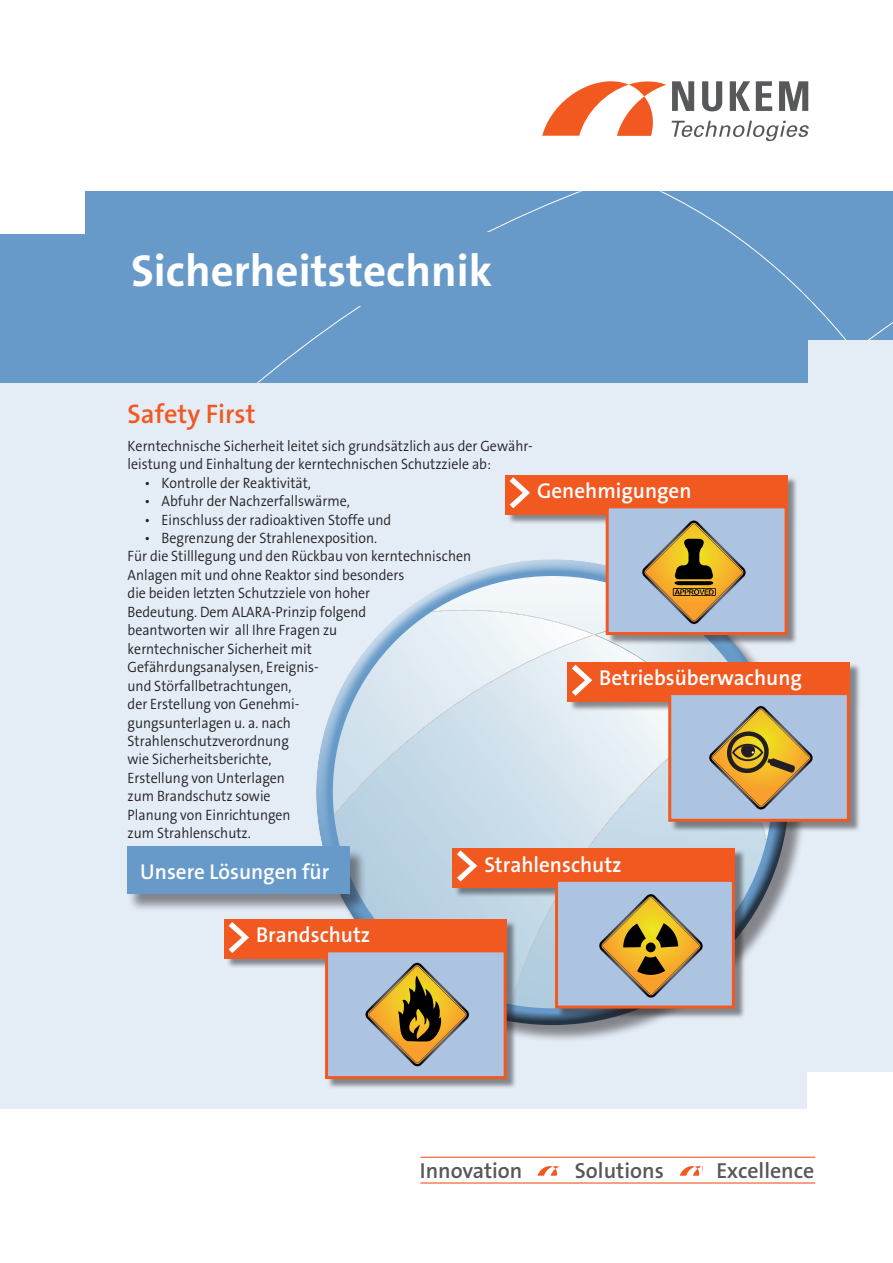
<style>
.page{position:relative;width:893px;height:1263px;background:#fff}
.page>*{position:absolute;margin:0;border:0;box-sizing:border-box;transform-origin:0 0}
.t1{font:600 54px "The Sans B6";color:#fff}
.t2{font:700 45px "The Sans B7";color:#fff}
.t3{font:600 27px "The Sans B6";color:#f15921}
.t4{font:600 21.9px "The Sans B6";color:#57585a}
.t5{font:600 21.6px "The Sans B6";color:#fff}
.t6{font:300 15px/18.5px "The Sans B4";color:#231f20;scale:.93 1}
</style>
<div class="page">
<div style="left:0;top:335px;width:893px;height:774px;background:#e4ecf6"></div>
<div style="left:808px;top:1071px;width:85px;height:47px;background:#fff"></div>
<div style="left:0;top:191px;width:893px;height:192px;background:#679ac8"></div>
<svg style="left:542px;top:81px;width:124px;height:55px"></svg>
<svg style="left:672px;top:81px;width:22px;height:30px"></svg>
<svg style="left:702px;top:81px;width:20px;height:30px"></svg>
<svg style="left:730px;top:81px;width:20px;height:30px"></svg>
<svg style="left:756px;top:81px;width:16px;height:30px"></svg>
<svg style="left:779px;top:81px;width:29px;height:30px"></svg>
<svg style="left:672px;top:121px;width:137px;height:20px"></svg>
<div style="left:318px;top:561px;width:490px;height:483px;background:#231f20;opacity:.5"></div>
<div style="left:314px;top:557px;width:450px;height:349px;background:#fff;opacity:.75"></div>
<div style="left:325px;top:598px;width:465px;height:427px;background:#231f20;opacity:.75"></div>
<svg style="left:537px;top:1166px;width:22px;height:10px"></svg>
<svg style="left:680px;top:1166px;width:21px;height:10px"></svg>
<hr style="left:420px;top:1157px;width:395px;height:1px;background:#f15921">
<hr style="left:420px;top:1182px;width:395px;height:1px;background:#f15921">
<div style="left:128px;top:848px;width:238px;height:64px;background:#231f20;opacity:.5"></div>
<div style="left:128px;top:846px;width:222px;height:48px;background:#679ac8"></div>
<div style="left:226px;top:920px;width:292px;height:170px;background:#231f20;opacity:.5"></div>
<div style="left:225px;top:919px;width:282px;height:40px;background:#f15921"></div>
<div style="left:325px;top:949px;width:182px;height:130px;background:#acc4e1;border:3px solid #f15921"></div>
<svg style="left:365px;top:962px;width:102px;height:104px"></svg>
<div style="left:507px;top:476px;width:291px;height:170px;background:#231f20;opacity:.5"></div>
<div style="left:506px;top:475px;width:282px;height:40px;background:#f15921"></div>
<div style="left:606px;top:505px;width:182px;height:130px;background:#acc4e1;border:3px solid #f15921"></div>
<div style="left:569px;top:663px;width:292px;height:169px;background:#231f20;opacity:.5"></div>
<div style="left:568px;top:661px;width:282px;height:40px;background:#f15921"></div>
<div style="left:668px;top:692px;width:182px;height:130px;background:#acc4e1;border:3px solid #f15921"></div>
<div style="left:454px;top:849px;width:292px;height:170px;background:#231f20;opacity:.5"></div>
<div style="left:453px;top:848px;width:282px;height:40px;background:#f15921"></div>
<div style="left:555px;top:879px;width:180px;height:129px;background:#acc4e1;border:3px solid #f15921"></div>
<svg style="left:594px;top:520px;width:219px;height:497px"></svg>
<div style="left:317px;top:232px;width:201px;height:74px;background:#679ac8"></div>
<h2 class="t2" style="left:131px;top:247px;width:362px">Sicherheitstechnik</h2>
<h3 class="t3" style="left:128px;top:400px;width:130px">Safety First</h3>
<p class="t6" style="left:128px;top:437px;width:437px">Kerntechnische Sicherheit leitet sich grundsätzlich aus der Gewähr&shy;leistung und Einhaltung der kerntechnischen Schutzziele ab:</p>
<p class="t6" style="left:145px;top:474px;width:180px">• Kontrolle der Reaktivität,</p>
<p class="t6" style="left:145px;top:493px;width:222px">• Abfuhr der Nachzerfallswärme,</p>
<p class="t6" style="left:145px;top:511px;width:267px">• Einschluss der radioaktiven Stoffe und</p>
<p class="t6" style="left:128px;top:530px;width:371px;text-indent:17px">• Begrenzung der Strahlenexposition.<br>Für die Stilllegung und den Rückbau von kerntechnischen<br>Anlagen mit und ohne Reaktor sind besonders<br>die beiden letzten Schutzziele von hoher<br>Bedeutung. Dem ALARA-Prinzip folgend<br>beantworten wir all Ihre Fragen zu<br>kerntechnischer Sicherheit mit<br>Gefährdungsanalysen, Ereignis-<br>und Störfallbetrachtungen,<br>der Erstellung von Genehmi-<br>gungsunterlagen u. a. nach<br>Strahlenschutzverordnung<br>wie Sicherheitsberichte,<br>Erstellung von Unterlagen<br>zum Brandschutz sowie<br>Planung von Einrichtungen<br>zum Strahlenschutz.</p>
<h3 class="t5" style="left:140px;top:860px;width:190px">Unsere Lösungen für</h3>
<h1 class="t1" style="left:224px;top:907px;width:31px">&gt;</h1>
<h3 class="t5" style="left:256px;top:923px;width:116px">Brandschutz</h3>
<h1 class="t1" style="left:504px;top:463px;width:31px">&gt;</h1>
<h3 class="t5" style="left:537px;top:480px;width:156px">Genehmigungen</h3>
<h1 class="t1" style="left:567px;top:650px;width:31px">&gt;</h1>
<h3 class="t5" style="left:599px;top:666px;width:204px">Betriebsüberwachung</h3>
<h1 class="t1" style="left:452px;top:836px;width:31px">&gt;</h1>
<h3 class="t5" style="left:484px;top:853px;width:139px">Strahlenschutz</h3>
<h3 class="t4" style="left:420px;top:1159px;width:104px">Innovation</h3>
<h3 class="t4" style="left:575px;top:1159px;width:90px">Solutions</h3>
<h3 class="t4" style="left:716px;top:1159px;width:100px">Excellence</h3>
</div>
